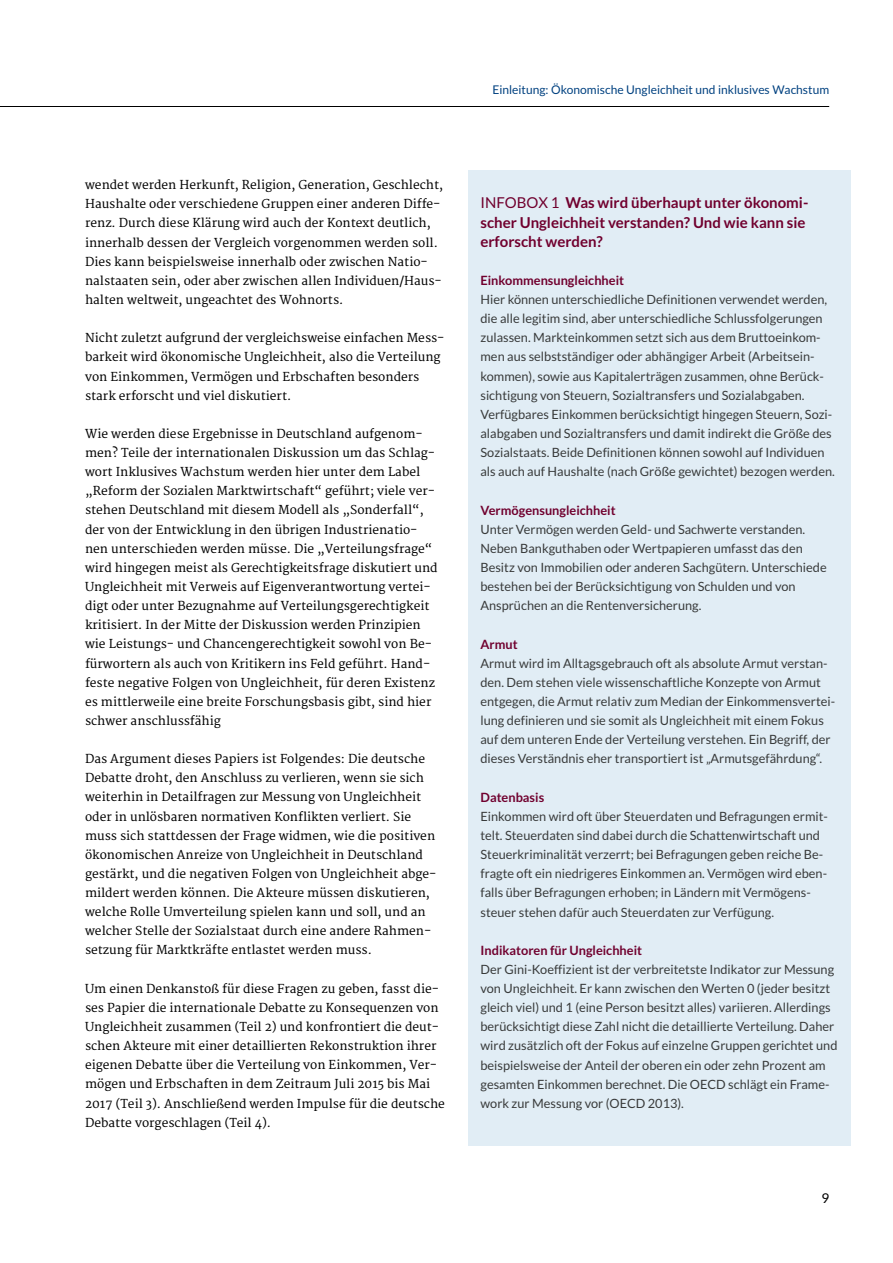
<style>
.page{position:relative;width:893px;height:1263px;background:#fff}
.page>*{position:absolute;margin:0;border:0;box-sizing:border-box;transform-origin:0 0}
.t1{font:700 15px/19.2px "Lato";color:#70002e}
.t2{font:13.5px "Lato";color:#000}
.t3{font:12.75px/19.2px "Lato";color:#383a3a}
.t4{font:700 12.75px "Lato";color:#70002e}
.t5{font:12px/19.2px "Merriweather";color:#000}
.t6{font:12px "Lato";color:#004180}
.s1{font-weight:400}
</style>
<div class="page">
<hr style="left:0;top:106px;width:829px;height:1px;background:#000">
<div style="left:468px;top:170px;width:382px;height:976px;background:#e1edf5"></div>
<p class="t5" style="left:85px;top:176px;width:360px">wendet werden Herkunft, Religion, Generation, Geschlecht, Haushalte oder verschiedene Gruppen einer anderen Diffe&shy;renz. Durch diese Klärung wird auch der Kontext deutlich, innerhalb dessen der Vergleich vorgenommen werden soll.<br>Dies kann beispielsweise innerhalb oder zwischen Natio&shy;nalstaaten sein, oder aber zwischen allen Individuen/Haus&shy;halten weltweit, ungeachtet des Wohnorts.</p>
<p class="t5" style="left:85px;top:329px;width:361px">Nicht zuletzt aufgrund der vergleichsweise einfachen Mess&shy;barkeit wird ökonomische Ungleichheit, also die Verteilung von Einkommen, Vermögen und Erbschaften besonders stark erforscht und viel diskutiert.</p>
<p class="t5" style="left:85px;top:425px;width:354px">Wie werden diese Ergebnisse in Deutschland aufgenom&shy;men? Teile der internationalen Diskussion um das Schlag&shy;wort Inklusives Wachstum werden hier unter dem Label „Reform der Sozialen Marktwirtschaft“ geführt; viele ver&shy;stehen Deutschland mit diesem Modell als „Sonderfall“, der von der Entwicklung in den übrigen Industrienatio&shy;nen unterschieden werden müsse. Die „Verteilungsfrage“ wird hingegen meist als Gerechtigkeitsfrage diskutiert und Ungleichheit mit Verweis auf Eigenverantwortung vertei&shy;digt oder unter Bezugnahme auf Verteilungsgerechtigkeit kritisiert. In der Mitte der Diskussion werden Prinzipien wie Leistungs- und Chancengerechtigkeit sowohl von Be&shy;fürwortern als auch von Kritikern ins Feld geführt. Hand&shy;feste negative Folgen von Ungleichheit, für deren Existenz es mittlerweile eine breite Forschungsbasis gibt, sind hier schwer anschlussfähig</p>
<p class="t5" style="left:85px;top:750px;width:353px">Das Argument dieses Papiers ist Folgendes: Die deutsche Debatte droht, den Anschluss zu verlieren, wenn sie sich weiterhin in Detailfragen zur Messung von Ungleichheit oder in unlösbaren normativen Konflikten verliert. Sie muss sich stattdessen der Frage widmen, wie die positiven ökonomischen Anreize von Ungleichheit in Deutschland gestärkt, und die negativen Folgen von Ungleichheit abge&shy;mildert werden können. Die Akteure müssen diskutieren, welche Rolle Umverteilung spielen kann und soll, und an welcher Stelle der Sozialstaat durch eine andere Rahmen&shy;setzung für Marktkräfte entlastet werden muss.</p>
<p class="t5" style="left:85px;top:979px;width:361px">Um einen Denkanstoß für diese Fragen zu geben, fasst die&shy;ses Papier die internationale Debatte zu Konsequenzen von Ungleichheit zusammen (Teil 2) und konfrontiert die deut&shy;schen Akteure mit einer detaillierten Rekonstruktion ihrer eigenen Debatte über die Verteilung von Einkommen, Ver&shy;mögen und Erbschaften in dem Zeitraum Juli 2015 bis Mai 2017 (Teil 3). Anschließend werden Impulse für die deutsche Debatte vorgeschlagen (Teil 4).</p>
<p class="t6" style="left:492px;top:83px;width:338px">Einleitung: Ökonomische Ungleichheit und inklusives Wachstum</p>
<p class="t1" style="left:480px;top:193px;width:329px"><span class="s1">INFOBOX 1</span> Was wird überhaupt unter ökonomi&shy;scher Ungleichheit verstanden? Und wie kann sie erforscht werden?</p>
<p class="t4" style="left:480px;top:273px;width:145px">Einkommensungleichheit</p>
<p class="t3" style="left:480px;top:290px;width:356px">Hier können unterschiedliche Definitionen verwendet werden, die alle legitim sind, aber unterschiedliche Schlussfolgerungen zulassen. Markteinkommen setzt sich aus dem Bruttoeinkom&shy;men aus selbstständiger oder abhängiger Arbeit (Arbeitsein&shy;kommen), sowie aus Kapitalerträgen zusammen, ohne Berück&shy;sichtigung von Steuern, Sozialtransfers und Sozialabgaben.<br>Verfügbares Einkommen berücksichtigt hingegen Steuern, Sozi&shy;alabgaben und Sozialtransfers und damit indirekt die Größe des Sozialstaats. Beide Definitionen können sowohl auf Individuen als auch auf Haushalte (nach Größe gewichtet) bezogen werden.</p>
<p class="t4" style="left:480px;top:503px;width:137px">Vermögensungleichheit</p>
<p class="t3" style="left:480px;top:519px;width:348px">Unter Vermögen werden Geld- und Sachwerte verstanden.<br>Neben Bankguthaben oder Wertpapieren umfasst das den Besitz von Immobilien oder anderen Sachgütern. Unterschiede bestehen bei der Berücksichtigung von Schulden und von Ansprüchen an die Rentenversicherung.</p>
<p class="t4" style="left:480px;top:637px;width:39px">Armut</p>
<p class="t3" style="left:480px;top:653px;width:356px">Armut wird im Alltagsgebrauch oft als absolute Armut verstan&shy;den. Dem stehen viele wissenschaftliche Konzepte von Armut entgegen, die Armut relativ zum Median der Einkommensvertei&shy;lung definieren und sie somit als Ungleichheit mit einem Fokus auf dem unteren Ende der Verteilung verstehen. Ein Begriff, der dieses Verständnis eher transportiert ist „Armutsgefährdung“.</p>
<p class="t4" style="left:480px;top:790px;width:65px">Datenbasis</p>
<p class="t3" style="left:480px;top:806px;width:349px">Einkommen wird oft über Steuerdaten und Befragungen ermit&shy;telt. Steuerdaten sind dabei durch die Schattenwirtschaft und Steuerkriminalität verzerrt; bei Befragungen geben reiche Be&shy;fragte oft ein niedrigeres Einkommen an. Vermögen wird eben&shy;falls über Befragungen erhoben; in Ländern mit Vermögens&shy;steuer stehen dafür auch Steuerdaten zur Verfügung.</p>
<p class="t4" style="left:480px;top:943px;width:163px">Indikatoren für Ungleichheit</p>
<p class="t3" style="left:480px;top:959px;width:358px">Der Gini-Koeffizient ist der verbreitetste Indikator zur Messung von Ungleichheit. Er kann zwischen den Werten 0 (jeder besitzt gleich viel) und 1 (eine Person besitzt alles) variieren. Allerdings berücksichtigt diese Zahl nicht die detaillierte Verteilung. Daher wird zusätzlich oft der Fokus auf einzelne Gruppen gerichtet und beispielsweise der Anteil der oberen ein oder zehn Prozent am gesamten Einkommen berechnet. Die OECD schlägt ein Frame&shy;work zur Messung vor (OECD 2013).</p>
<p class="t2" style="left:821px;top:1191px;width:9px">9</p>
</div>
